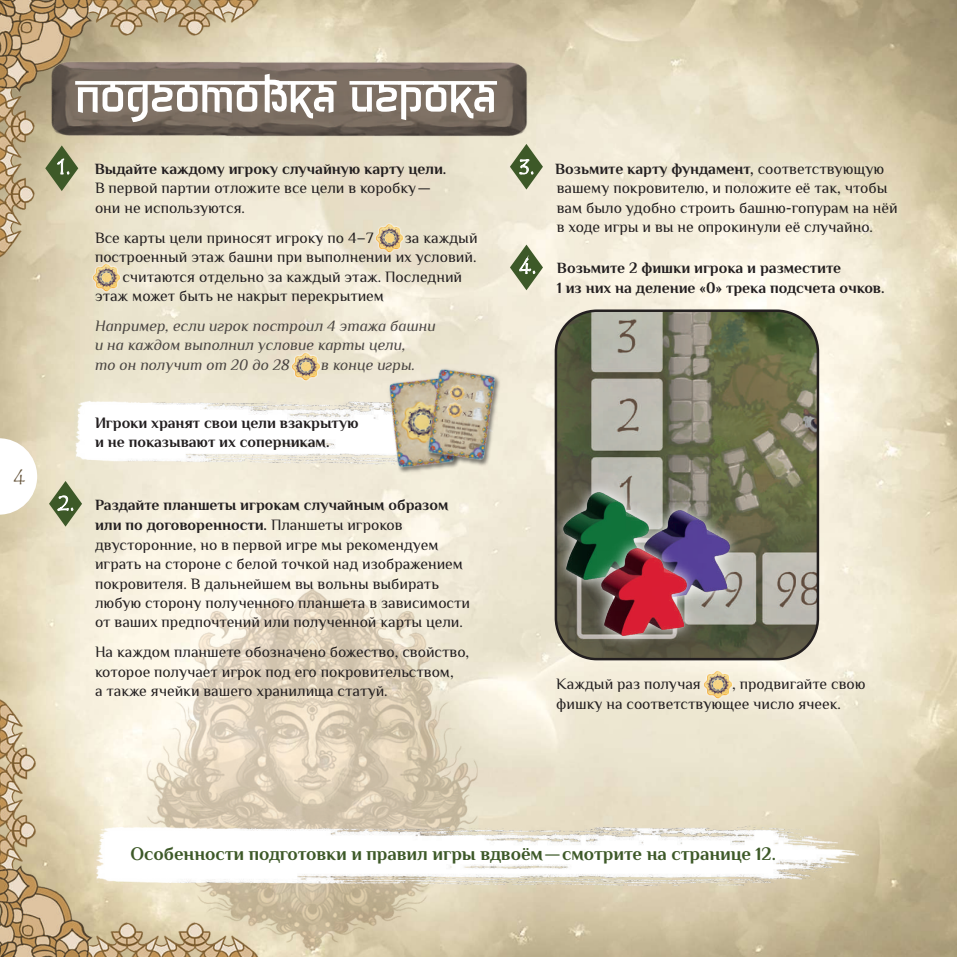
<style>
.page{position:relative;width:957px;height:957px;background:#fff}
.page>*{position:absolute;margin:0;border:0;box-sizing:border-box;transform-origin:0 0}
.t1{font:50px "Jaipur";color:#fff}
.t2{font:21.25px "Tempus Sans ITC";color:#625036}
.t3{font:700 18.75px "Philosopher";color:#3d5928}
.t4{font:15.62px/19.4px "Philosopher";color:#231f20}
.t5{font:700 15.62px/19.4px "Philosopher";color:#231f20}
.t6{font:italic 15.62px/19.4px "Philosopher";color:rgb(35 31 32/.8)}
.s1{font-family:"Tempus Sans ITC";font-size:21.25px;color:#fff}
.s2{font-weight:700}
.s3{font-family:"Tempus Sans ITC";font-weight:400;font-size:21.25px;color:#fff}
</style>
<div class="page">
<img style="left:0;top:0;width:957px;height:957px">
<img style="left:0;top:0;width:273px;height:273px">
<img style="left:0;top:684px;width:109px;height:273px">
<img style="left:109px;top:589px;width:443px;height:368px">
<img style="left:96px;top:821px;width:762px;height:71px">
<img style="left:32px;top:34px;width:520px;height:128px">
<img style="left:76px;top:396px;width:416px;height:74px">
<img style="left:0;top:904px;width:29px;height:53px">
<img style="left:556px;top:311px;width:262px;height:348px">
<div style="left:554px;top:309px;width:265px;height:351px;border:2px solid #231f20;border-radius:41px"></div>
<svg style="left:510px;top:144px;width:33px;height:45px"></svg>
<svg style="left:510px;top:245px;width:33px;height:45px"></svg>
<img style="left:386px;top:468px;width:76px;height:7px">
<img style="left:385px;top:373px;width:74px;height:99px">
<img style="left:425px;top:366px;width:78px;height:102px">
<img style="left:423px;top:364px;width:77px;height:101px">
<img style="left:374px;top:223px;width:31px;height:30px">
<img style="left:91px;top:262px;width:31px;height:31px">
<img style="left:291px;top:351px;width:31px;height:31px">
<svg style="left:45px;top:145px;width:33px;height:46px;background:#919871"></svg>
<svg style="left:49px;top:481px;width:33px;height:45px"></svg>
<img style="left:545px;top:473px;width:123px;height:125px">
<img style="left:564px;top:492px;width:61px;height:87px">
<img style="left:625px;top:491px;width:123px;height:125px">
<img style="left:644px;top:510px;width:85px;height:87px">
<img style="left:583px;top:529px;width:122px;height:125px">
<img style="left:602px;top:548px;width:85px;height:87px">
<img style="left:702px;top:669px;width:31px;height:31px">
<svg style="left:0;top:438px;width:37px;height:77px"></svg>
<h2 class="t2" style="left:13px;top:464px;width:14px">4</h2>
<h1 class="t1" style="left:76px;top:67px;width:422px">Подготовка игрока</h1>
<p class="t4" style="left:95px;top:159px;width:353px;text-indent:-38px"><span class="s1">1.</span> <span class="s2">Выдайте каждому игроку случайную карту цели.<br></span>В первой партии отложите все цели в коробку — они не используются.</p>
<p class="t4" style="left:95px;top:228px;width:280px">Все карты цели приносят игроку по 4–7</p>
<p class="t4" style="left:405px;top:228px;width:74px">за каждый</p>
<p class="t4" style="left:95px;top:247px;width:383px">построенный этаж башни при выполнении их условий.</p>
<p class="t4" style="left:122px;top:267px;width:341px">считаются отдельно за каждый этаж. Последний</p>
<p class="t4" style="left:95px;top:286px;width:290px">этаж может быть не накрыт перекрытием</p>
<p class="t6" style="left:95px;top:316px;width:342px">Например, если игрок построил 4 этажа башни и на каждом выполнил условие карты цели,<br>то он получит от 20 до 28</p>
<p class="t6" style="left:321px;top:355px;width:96px">в конце игры.</p>
<p class="t5" style="left:95px;top:413px;width:265px">Игроки хранят свои цели взакрытую и не показывают их соперникам.</p>
<p class="t4" style="left:95px;top:495px;width:377px;text-indent:-37px"><span class="s1">2.</span> <span class="s2">Раздайте планшеты игрокам случайным образом или по договоренности.</span> Планшеты игроков двусторонние, но в первой игре мы рекомендуем играть на стороне с белой точкой над изображением покровителя. В дальнейшем вы вольны выбирать любую сторону полученного планшета в зависимости от ваших предпочтений или полученной карты цели.</p>
<p class="t4" style="left:95px;top:642px;width:376px">На каждом планшете обозначено божество, свойство, которое получает игрок под его покровительством,<br>а также ячейки вашего хранилища статуй.</p>
<p class="t4" style="left:557px;top:159px;width:342px;text-indent:-38px"><span class="s1">3.</span> <span class="s2">Возьмите карту фундамент,</span> соответствующую вашему покровителю, и положите её так, чтобы вам было удобно строить башню-гопурам на нёй в ходе игры и вы не опрокинули её случайно.</p>
<p class="t5" style="left:557px;top:258px;width:329px;text-indent:-37px"><span class="s3">4.</span> Возьмите 2 фишки игрока и разместите<br>1 из них на деление «0» трека подсчета очков.</p>
<p class="t4" style="left:556px;top:674px;width:146px">Каждый раз получая</p>
<p class="t4" style="left:556px;top:674px;width:311px;text-indent:176px">, продвигайте свою фишку на соответствующее число ячеек.</p>
<p class="t3" style="left:131px;top:841px;width:647px">Особенности подготовки и правил игры вдвоём — смотрите на странице 12.</p>
</div>
